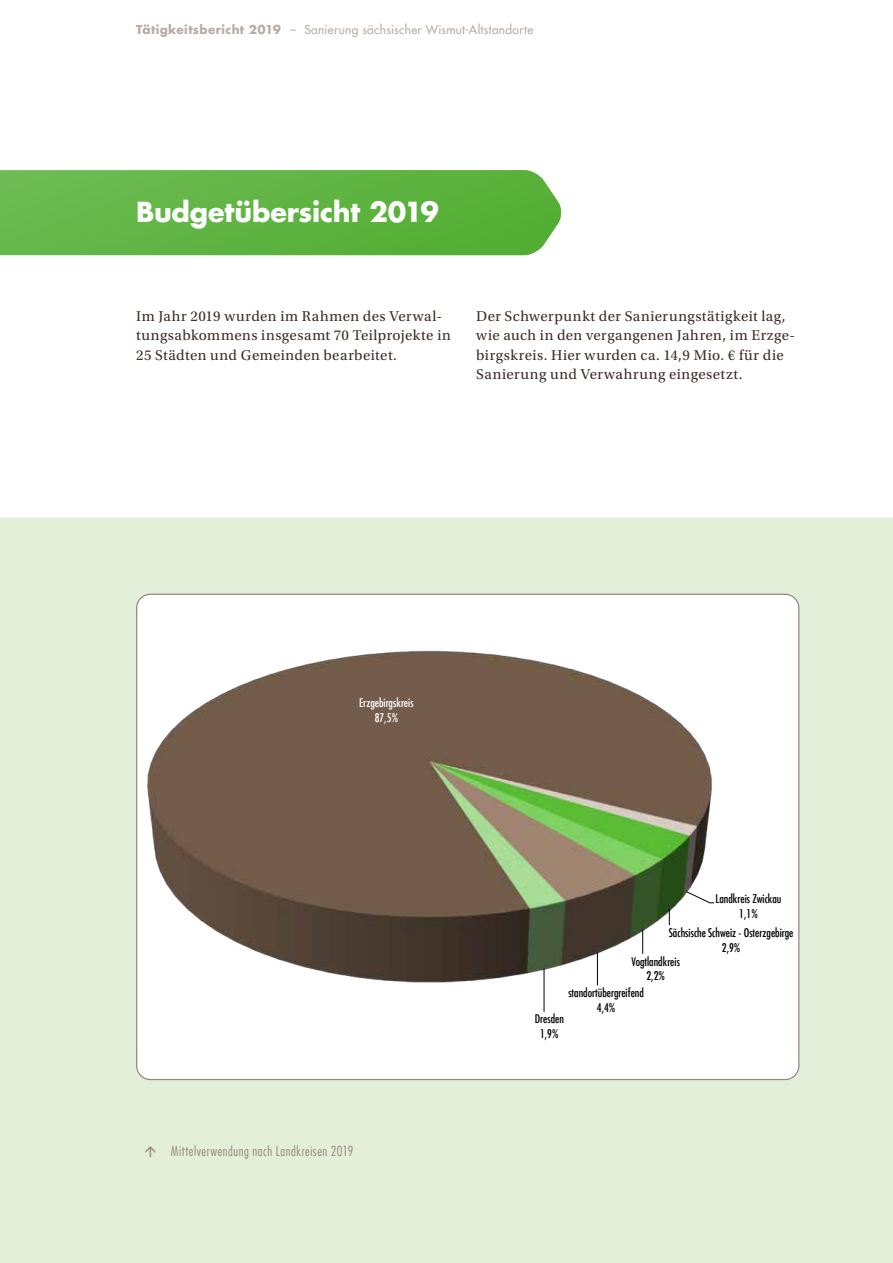
<style>
.page{position:relative;width:893px;height:1263px;background:#fff}
.page>*{position:absolute;margin:0;border:0;box-sizing:border-box;transform-origin:0 0}
.t1{font:700 27px "Futura Com";letter-spacing:-.005em;color:#fff}
.t2{font:15px/19.5px "Utopia Std";letter-spacing:.03em;color:#3c3028}
.t3{font:300 condensed 13.5px "Futura Com";letter-spacing:.04em;color:#92857c}
.t4{font:500 12px "Futura Com";letter-spacing:.025em;color:#b8ada6}
.t5{font:500 condensed 11.7px/14.9px "Futura Com";color:#000;text-align:center}
.t6{font:500 condensed 11.7px/14.9px "Futura Com";color:#fff;text-align:center}
.s1{font-weight:700}
</style>
<div class="page">
<div style="left:0;top:517px;width:893px;height:746px;background:#e4efda"></div>
<svg style="left:0;top:170px;width:562px;height:85px;background:#62b546"></svg>
<div style="left:137px;top:594px;width:662px;height:485px;background:#fff;border-radius:14px"></div>
<img style="left:147px;top:650px;width:568px;height:353px">
<hr style="left:597px;top:952px;width:1px;height:33px;background:#000">
<hr style="left:544px;top:968px;width:1px;height:44px;background:#000">
<svg style="left:685px;top:891px;width:30px;height:12px"></svg>
<svg style="left:669px;top:909px;width:1px;height:16px"></svg>
<svg style="left:642px;top:929px;width:1px;height:25px"></svg>
<svg style="left:146px;top:1146px;width:9px;height:11px"></svg>
<p class="t4" style="left:136px;top:21px;width:399px"><span class="s1">Tätigkeitsbericht 2019</span> – Sanierung sächsischer Wismut-Altstandorte</p>
<h1 class="t1" style="left:136px;top:191px;width:304px">Budgetübersicht 2019</h1>
<p class="t2" style="left:136px;top:306px;width:316px">Im Jahr 2019 wurden im Rahmen des Verwal&shy;tungsabkommens insgesamt 70 Teilprojekte in<br>25 Städten und Gemeinden bearbeitet.</p>
<p class="t2" style="left:476px;top:306px;width:320px">Der Schwerpunkt der Sanierungstätigkeit lag, wie auch in den vergangenen Jahren, im Erzge&shy;birgskreis. Hier wurden ca. 14,9 Mio. € für die Sanierung und Verwahrung eingesetzt.</p>
<p class="t6" style="left:359px;top:695px;width:56px">Erzgebirgskreis<br>87,5%</p>
<p class="t3" style="left:171px;top:1143px;width:184px">Mittelverwendung nach Landkreisen 2019</p>
<p class="t5" style="left:715px;top:891px;width:67px">Landkreis Zwickau<br>1,1%</p>
<p class="t5" style="left:669px;top:925px;width:126px">Sächsische Schweiz - Osterzgebirge</p>
<p class="t5" style="left:722px;top:940px;width:20px">2,9%</p>
<p class="t5" style="left:631px;top:953px;width:50px">Vogtlandkreis</p>
<p class="t5" style="left:646px;top:968px;width:20px">2,2%</p>
<p class="t5" style="left:568px;top:985px;width:77px">standortübergreifend<br>4,4%</p>
<p class="t5" style="left:535px;top:1011px;width:31px">Dresden<br>1,9%</p>
</div>
